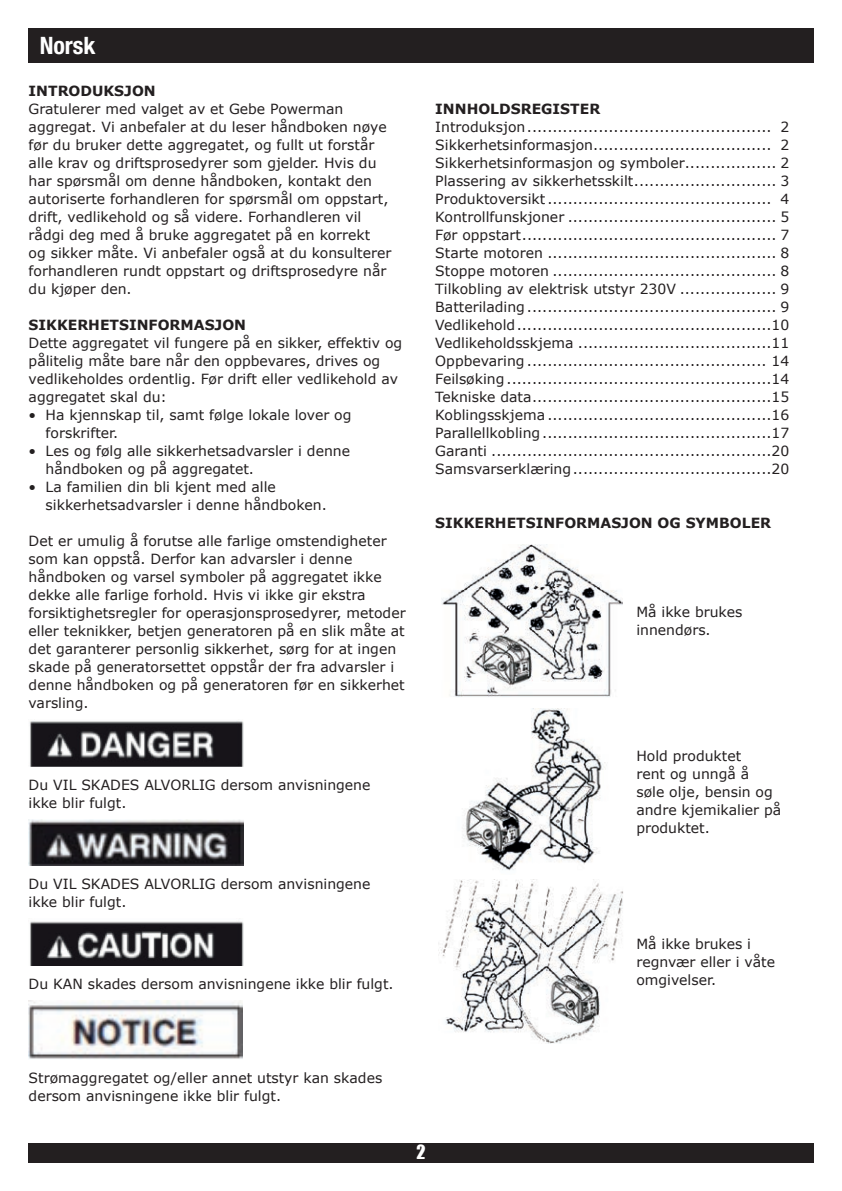
<style>
.page{position:relative;width:842px;height:1191px;background:#fff}
.page>*{position:absolute;margin:0;border:0;box-sizing:border-box;transform-origin:0 0}
.t1{font:700 condensed 24px "Helvetica Neue LT Std";color:#fff}
.t2{font:18px "Impact";color:#fff}
.t3{font:14px/18px "Verdana";color:#231f20}
.t4{font:700 14px "Verdana";color:#231f20}
</style>
<div class="page">
<div style="left:29px;top:1142px;width:785px;height:20px;background:#231f20"></div>
<div style="left:28px;top:28px;width:786px;height:34px;background:#231f20"></div>
<img style="left:29px;top:721px;width:215px;height:45px">
<img style="left:29px;top:819px;width:215px;height:47px">
<img style="left:30px;top:921px;width:214px;height:44px">
<img style="left:29px;top:1000px;width:213px;height:59px">
<img style="left:441px;top:544px;width:182px;height:153px">
<img style="left:463px;top:708px;width:142px;height:163px">
<img style="left:438px;top:879px;width:185px;height:164px">
<h1 class="t1" style="left:40px;top:31px;width:57px">Norsk</h1>
<p class="t4" style="left:29px;top:82px;width:129px">INTRODUKSJON</p>
<p class="t3" style="left:29px;top:100px;width:364px">Gratulerer med valget av et Gebe Powerman aggregat. Vi anbefaler at du leser håndboken nøye før du bruker dette aggregatet, og fullt ut forstår alle krav og driftsprosedyrer som gjelder. Hvis du har spørsmål om denne håndboken, kontakt den autoriserte forhandleren for spørsmål om oppstart, drift, vedlikehold og så videre. Forhandleren vil rådgi deg med å bruke aggregatet på en korrekt<br>og sikker måte. Vi anbefaler også at du konsulterer forhandleren rundt oppstart og driftsprosedyre når du kjøper den.</p>
<p class="t4" style="left:29px;top:316px;width:219px">SIKKERHETSINFORMASJON</p>
<p class="t3" style="left:29px;top:334px;width:375px">Dette aggregatet vil fungere på en sikker, effektiv og pålitelig måte bare når den oppbevares, drives og vedlikeholdes ordentlig. Før drift eller vedlikehold av aggregatet skal du:</p>
<p class="t3" style="left:46px;top:406px;width:307px;text-indent:-17px">• Ha kjennskap til, samt følge lokale lover og forskrifter.</p>
<p class="t3" style="left:46px;top:442px;width:306px;text-indent:-17px">• Les og følg alle sikkerhetsadvarsler i denne håndboken og på aggregatet.</p>
<p class="t3" style="left:46px;top:478px;width:283px;text-indent:-17px">• La familien din bli kjent med alle sikkerhetsadvarsler i denne håndboken.</p>
<p class="t3" style="left:29px;top:532px;width:378px">Det er umulig å forutse alle farlige omstendigheter som kan oppstå. Derfor kan advarsler i denne håndboken og varsel symboler på aggregatet ikke dekke alle farlige forhold. Hvis vi ikke gir ekstra forsiktighetsregler for operasjonsprosedyrer, metoder eller teknikker, betjen generatoren på en slik måte at det garanterer personlig sikkerhet, sørg for at ingen skade på generatorsettet oppstår der fra advarsler i denne håndboken og på generatoren før en sikkerhet varsling.</p>
<p class="t3" style="left:29px;top:776px;width:343px">Du VIL SKADES ALVORLIG dersom anvisningene ikke blir fulgt.</p>
<p class="t3" style="left:29px;top:875px;width:343px">Du VIL SKADES ALVORLIG dersom anvisningene ikke blir fulgt.</p>
<p class="t3" style="left:29px;top:975px;width:366px">Du KAN skades dersom anvisningene ikke blir fulgt.</p>
<p class="t4" style="left:435px;top:100px;width:166px">INNHOLDSREGISTER</p>
<p class="t3" style="left:435px;top:118px;width:356px;text-align:justify">Introduksjon................................................ 2<br>Sikkerhetsinformasjon................................... 2<br>Sikkerhetsinformasjon og symboler.................. 2<br>Plassering av sikkerhetsskilt............................ 3<br>Produktoversikt............................................ 4<br>Kontrollfunskjoner ......................................... 5<br>Før oppstart.................................................. 7<br>Starte motoren ............................................. 8<br>Stoppe motoren ............................................ 8<br>Tilkobling av elektrisk utstyr 230V ................... 9<br>Batterilading................................................. 9<br>Vedlikehold..................................................10<br>Vedlikeholdsskjema ......................................11<br>Oppbevaring ............................................... 14<br>Feilsøking....................................................14<br>Tekniske data...............................................15<br>Koblingsskjema ............................................16<br>Parallellkobling.............................................17<br>Garanti .......................................................20<br>Samsvarserklæring.......................................20</p>
<p class="t4" style="left:435px;top:514px;width:337px">SIKKERHETSINFORMASJON OG SYMBOLER</p>
<p class="t3" style="left:636px;top:603px;width:108px">Må ikke brukes innendørs.</p>
<p class="t3" style="left:636px;top:746px;width:146px">Hold produktet<br>rent og unngå å<br>søle olje, bensin og andre kjemikalier på produktet.</p>
<p class="t3" style="left:636px;top:934px;width:140px">Må ikke brukes i regnvær eller i våte omgivelser.</p>
<p class="t3" style="left:29px;top:1069px;width:355px">Strømaggregatet og/eller annet utstyr kan skades dersom anvisningene ikke blir fulgt.</p>
<p class="t2" style="left:417px;top:1138px;width:11px">2</p>
</div>
